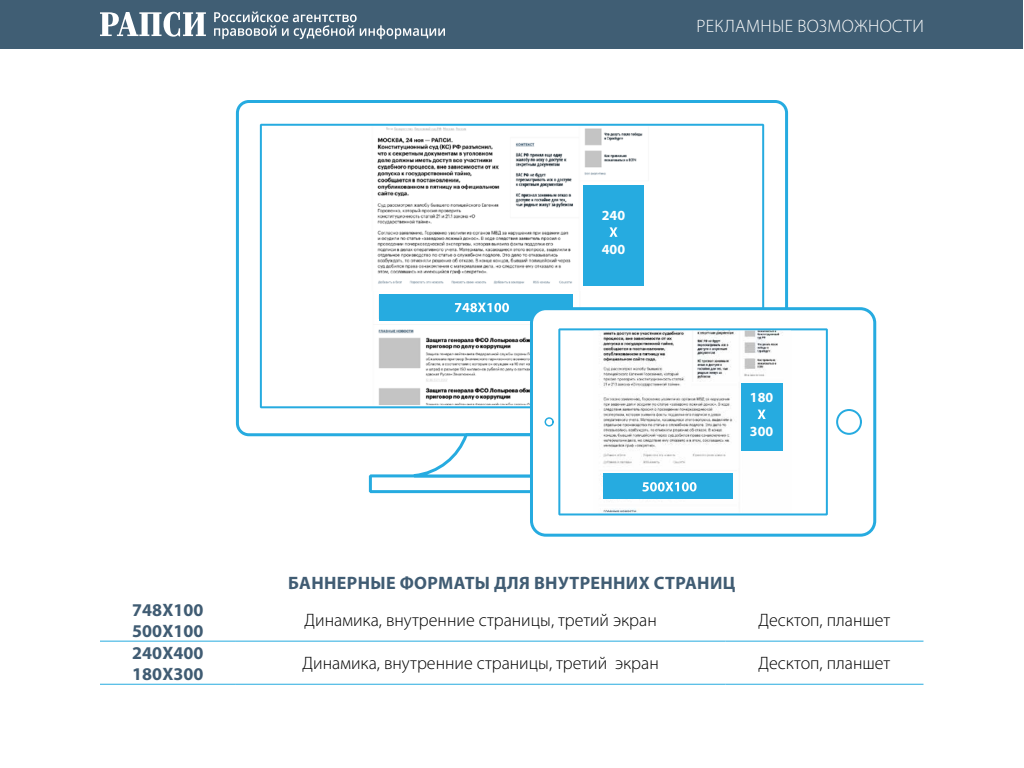
<style>
.page{position:relative;width:1024px;height:768px;background:#fff}
.page>*{position:absolute;margin:0;border:0;box-sizing:border-box;transform-origin:0 0}
.t1{font:300 18px "Myriad Pro";color:#000}
.t2{font:700 18px/21.6px "Myriad Pro";letter-spacing:.01em;color:#405c73}
.t3{font:300 18px "Myriad Pro";letter-spacing:.02em;color:#fff}
.t4{font:700 14px "Myriad Pro";color:#fff}
</style>
<div class="page">
<div style="left:0;top:0;width:1024px;height:49px;background:#405e74"></div>
<svg style="left:100px;top:12px;width:106px;height:25px"></svg>
<svg style="left:214px;top:12px;width:231px;height:27px"></svg>
<hr style="left:100px;top:641px;width:136px;height:1px;background:#26abe0">
<hr style="left:236px;top:641px;width:489px;height:1px;background:#26abe0">
<hr style="left:725px;top:641px;width:198px;height:1px;background:#26abe0">
<hr style="left:100px;top:684px;width:136px;height:1px;background:#26abe0">
<hr style="left:236px;top:684px;width:489px;height:1px;background:#26abe0">
<hr style="left:725px;top:684px;width:198px;height:1px;background:#26abe0">
<svg style="left:236px;top:100px;width:552px;height:336px"></svg>
<svg style="left:260px;top:124px;width:504px;height:284px"></svg>
<img style="left:333px;top:127px;width:355px;height:164px">
<img style="left:333px;top:291px;width:355px;height:28px">
<img style="left:333px;top:368px;width:197px;height:37px">
<img style="left:333px;top:319px;width:197px;height:49px">
<svg style="left:379px;top:294px;width:194px;height:27px;background:#31afe1"></svg>
<div style="left:584px;top:185px;width:60px;height:100px;background:#26abe0"></div>
<svg style="left:530px;top:307px;width:346px;height:230px"></svg>
<svg style="left:558px;top:328px;width:270px;height:187px"></svg>
<svg style="left:836px;top:409px;width:26px;height:26px"></svg>
<svg style="left:545px;top:417px;width:9px;height:10px"></svg>
<img style="left:594px;top:331px;width:197px;height:143px">
<img style="left:594px;top:511px;width:197px;height:2px">
<img style="left:594px;top:474px;width:197px;height:37px">
<svg style="left:369px;top:433px;width:364px;height:66px"></svg>
<div style="left:742px;top:383px;width:41px;height:68px;background:#26abe0"></div>
<p class="t4" style="left:602px;top:206px;width:25px">240</p>
<p class="t4" style="left:602px;top:240px;width:25px">400</p>
<p class="t3" style="left:696px;top:15px;width:229px">РЕКЛАМНЫЕ ВОЗМОЖНОСТИ</p>
<p class="t4" style="left:750px;top:388px;width:25px">180</p>
<p class="t4" style="left:750px;top:422px;width:25px">300</p>
<p class="t2" style="left:288px;top:572px;width:449px">БАННЕРНЫЕ ФОРМАТЫ ДЛЯ ВНУТРЕННИХ СТРАНИЦ</p>
<p class="t2" style="left:132px;top:598px;width:73px">748Х100<br>500Х100</p>
<p class="t1" style="left:305px;top:610px;width:354px">Динамика, внутренние страницы, третий экран</p>
<p class="t1" style="left:758px;top:610px;width:134px">Десктоп, планшет</p>
<p class="t2" style="left:132px;top:641px;width:73px">240Х400<br>180Х300</p>
<p class="t1" style="left:303px;top:653px;width:358px">Динамика, внутренние страницы, третий экран</p>
<p class="t1" style="left:758px;top:653px;width:134px">Десктоп, планшет</p>
</div>
